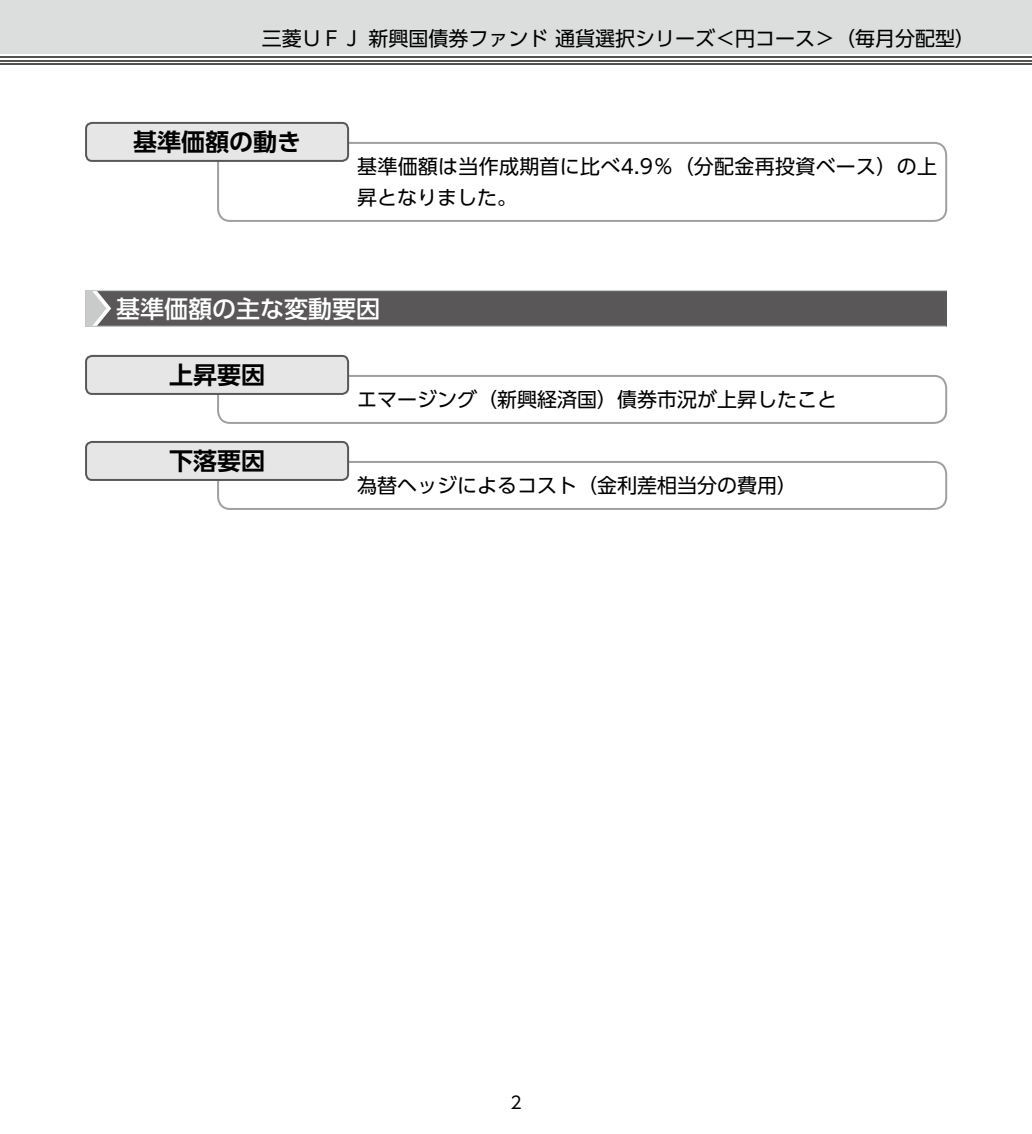
<style>
.page{position:relative;width:1032px;height:1134px;background:#fff}
.page>*{position:absolute;margin:0;border:0;box-sizing:border-box;transform-origin:0 0}
.t1{font:700 24px "UD Shin Go Pro De";color:#000}
.t2{font:500 24px "UD Shin Go Pro";color:#fff}
.t3{font:20px/31px "UD Shin Go Pro";color:#000}
.t4{font:17px "UD Shin Go Pro";color:#000}
</style>
<div class="page">
<div style="left:0;top:0;width:1032px;height:54px;background:#dcdddd"></div>
<hr style="left:0;top:63px;width:1032px;height:2px;background:#545251">
<hr style="left:0;top:60px;width:1032px;height:1px;background:#545251">
<hr style="left:0;top:56px;width:1032px;height:2px;background:#545251">
<div style="left:217px;top:142px;width:730px;height:80px;border:2px solid #9fa0a0;border-radius:12px"></div>
<div style="left:86px;top:123px;width:262px;height:38px;background:#e6e6e6;border-radius:6px"></div>
<div style="left:85px;top:122px;width:264px;height:40px;border:2px solid #595757;border-radius:6px"></div>
<div style="left:85px;top:290px;width:862px;height:36px;background:#595757"></div>
<hr style="left:85px;top:326px;width:861px;height:1px;background:#c9caca">
<hr style="left:85px;top:290px;width:862px;height:1px;background:#c9caca">
<svg style="left:85px;top:291px;width:26px;height:35px"></svg>
<div style="left:217px;top:375px;width:730px;height:49px;border:2px solid #9fa0a0;border-radius:12px"></div>
<div style="left:86px;top:356px;width:262px;height:38px;background:#e6e6e6;border-radius:6px"></div>
<div style="left:85px;top:355px;width:264px;height:40px;border:2px solid #595757;border-radius:6px"></div>
<div style="left:217px;top:461px;width:730px;height:49px;border:2px solid #9fa0a0;border-radius:12px"></div>
<div style="left:86px;top:442px;width:262px;height:38px;background:#e6e6e6;border-radius:6px"></div>
<div style="left:85px;top:441px;width:264px;height:40px;border:2px solid #595757;border-radius:6px"></div>
<p class="t3" style="left:262px;top:22px;width:715px">三菱ＵＦＪ 新興国債券ファンド 通貨選択シリーズ＜円コース＞（毎月分配型）</p>
<p class="t1" style="left:133px;top:122px;width:169px">基準価額の動き</p>
<p class="t3" style="left:357px;top:150px;width:581px">基準価額は当作成期首に比べ4.9％（分配金再投資ベース）の上昇となりました。</p>
<p class="t2" style="left:116px;top:289px;width:265px">基準価額の主な変動要因</p>
<p class="t1" style="left:169px;top:355px;width:97px">上昇要因</p>
<p class="t1" style="left:169px;top:441px;width:97px">下落要因</p>
<p class="t3" style="left:357px;top:383px;width:481px">エマージング（新興経済国）債券市況が上昇したこと</p>
<p class="t3" style="left:357px;top:469px;width:441px">為替ヘッジによるコスト（金利差相当分の費用）</p>
<p class="t4" style="left:510px;top:1089px;width:13px">2</p>
</div>
